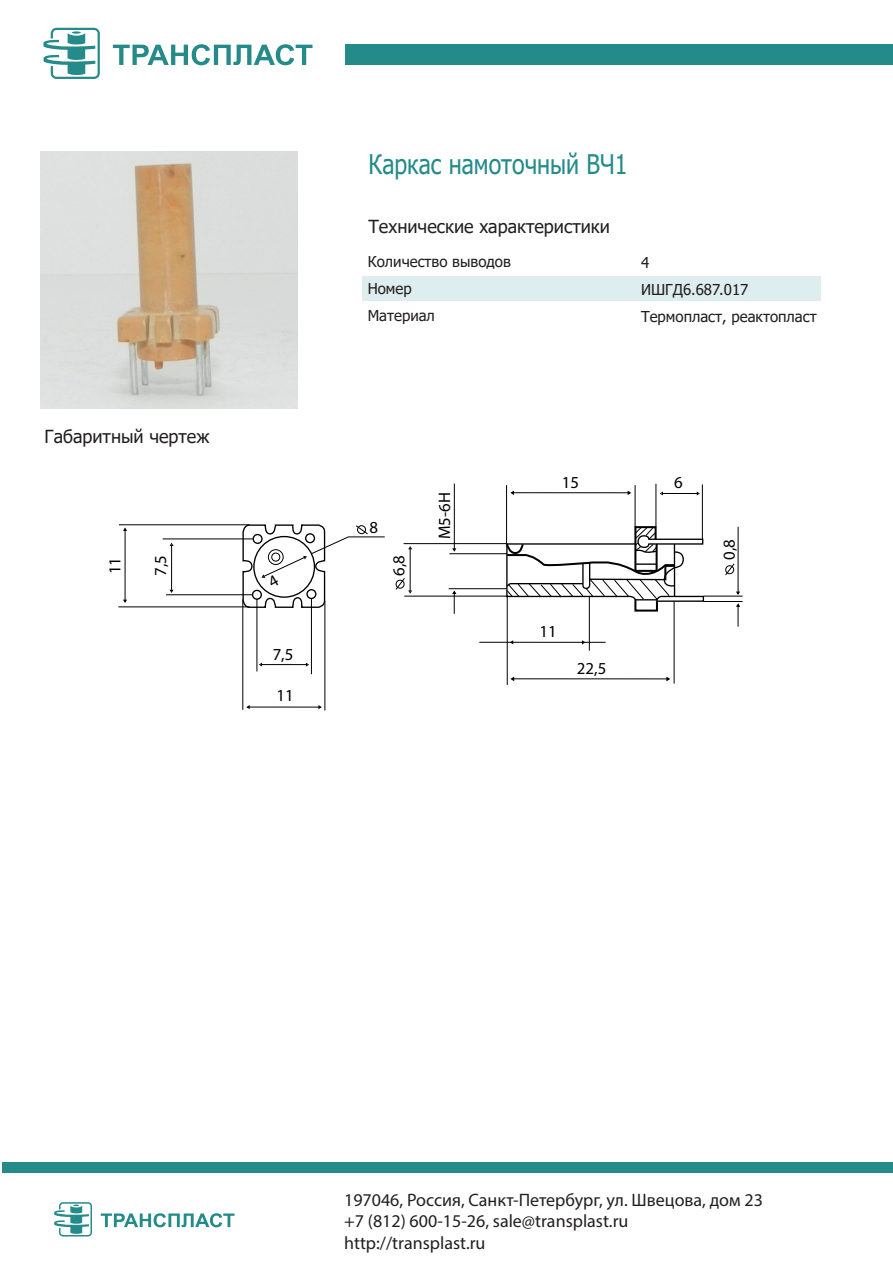
<style>
.page{position:relative;width:893px;height:1263px;background:#fff}
.page>*{position:absolute;margin:0;border:0;box-sizing:border-box;transform-origin:0 0}
.t1{font:27px "Tahoma";color:#258b8a;scale:.86 1}
.t2{font:18px/21.6px "Myriad Pro";color:#231f20}
.t3{font:18px "Tahoma";color:#231f20}
.t4{font:16.8px "Myriad Pro";color:#000001}
.t5{font:15px/27px "Tahoma";color:#231f20}
</style>
<div class="page">
<svg style="left:43px;top:28px;width:57px;height:51px"></svg>
<svg style="left:113px;top:44px;width:199px;height:21px"></svg>
<div style="left:345px;top:45px;width:548px;height:20px;background:#258b8a"></div>
<div style="left:362px;top:276px;width:459px;height:25px;background:#deeded"></div>
<div style="left:2px;top:1162px;width:891px;height:10px;background:#258b8a"></div>
<svg style="left:54px;top:1202px;width:38px;height:34px"></svg>
<svg style="left:101px;top:1213px;width:134px;height:14px"></svg>
<hr style="left:125px;top:530px;width:1px;height:71px;background:#000002">
<hr style="left:171px;top:545px;width:1px;height:46px;background:#000002">
<hr style="left:249px;top:707px;width:71px;height:1px;background:#000002">
<hr style="left:261px;top:664px;width:46px;height:1px;background:#000002">
<hr style="left:513px;top:678px;width:155px;height:1px;background:#000002">
<svg style="left:510px;top:676px;width:6px;height:6px"></svg>
<svg style="left:665px;top:676px;width:5px;height:6px"></svg>
<hr style="left:479px;top:642px;width:127px;height:1px;background:#000002">
<hr style="left:662px;top:493px;width:36px;height:1px;background:#000002">
<hr style="left:513px;top:492px;width:116px;height:1px;background:#000002">
<hr style="left:410px;top:548px;width:1px;height:43px;background:#000002">
<svg style="left:737px;top:604px;width:2px;height:23px"></svg>
<hr style="left:738px;top:527px;width:1px;height:66px;background:#000002">
<hr style="left:704px;top:596px;width:39px;height:1px;background:#000002">
<hr style="left:704px;top:601px;width:39px;height:1px;background:#000002">
<hr style="left:702px;top:484px;width:1px;height:55px;background:#000002">
<hr style="left:656px;top:484px;width:1px;height:43px;background:#000002">
<hr style="left:635px;top:485px;width:1px;height:42px;background:#000002">
<hr style="left:506px;top:485px;width:1px;height:59px;background:#000002">
<hr style="left:404px;top:543px;width:103px;height:1px;background:#000002">
<hr style="left:449px;top:553px;width:58px;height:1px;background:#000002">
<hr style="left:449px;top:588px;width:58px;height:1px;background:#000002">
<hr style="left:404px;top:596px;width:103px;height:1px;background:#000002">
<hr style="left:507px;top:595px;width:1px;height:90px;background:#000002">
<hr style="left:589px;top:597px;width:1px;height:54px;background:#000002">
<hr style="left:674px;top:601px;width:1px;height:83px;background:#000002">
<svg style="left:453px;top:591px;width:3px;height:23px"></svg>
<hr style="left:454px;top:484px;width:1px;height:66px;background:#000002">
<hr style="left:257px;top:599px;width:1px;height:72px;background:#000002">
<hr style="left:311px;top:599px;width:1px;height:75px;background:#000002">
<hr style="left:325px;top:601px;width:1px;height:109px;background:#000002">
<hr style="left:242px;top:599px;width:1px;height:111px;background:#000002">
<hr style="left:166px;top:594px;width:86px;height:1px;background:#000002">
<hr style="left:118px;top:606px;width:132px;height:1px;background:#000002">
<hr style="left:163px;top:539px;width:90px;height:1px;background:#000002">
<hr style="left:119px;top:524px;width:131px;height:1px;background:#000002">
<svg style="left:395px;top:577px;width:16px;height:16px"></svg>
<svg style="left:725px;top:563px;width:10px;height:13px"></svg>
<svg style="left:505px;top:525px;width:200px;height:88px"></svg>
<img style="left:41px;top:151px;width:256px;height:257px">
<svg style="left:242px;top:524px;width:143px;height:84px"></svg>
<p class="t3" style="left:45px;top:424px;width:167px">Габаритный чертеж</p>
<p class="t4" style="left:104px;top:574px;width:19px;rotate:-90deg">11</p>
<p class="t4" style="left:150px;top:576px;width:22px;rotate:-90deg">7,5</p>
<p class="t4" style="left:273px;top:644px;width:22px">7,5</p>
<p class="t4" style="left:276px;top:685px;width:19px">11</p>
<h1 class="t1" style="left:368px;top:146px;width:303px">Каркас намоточный ВЧ1</h1>
<p class="t3" style="left:368px;top:214px;width:243px">Технические характеристики</p>
<p class="t5" style="left:368px;top:249px;width:145px">Количество выводов<br>Номер<br>Материал</p>
<p class="t5" style="left:641px;top:250px;width:177px">4<br>ИШГД6.687.017<br>Термопласт, реактопласт</p>
<p class="t4" style="left:369px;top:517px;width:10px">8</p>
<p class="t4" style="left:388px;top:576px;width:22px;rotate:-90deg">6,8</p>
<p class="t4" style="left:434px;top:539px;width:48px;rotate:-90deg">М5-6Н</p>
<p class="t4" style="left:562px;top:472px;width:19px">15</p>
<p class="t4" style="left:674px;top:472px;width:10px">6</p>
<p class="t4" style="left:540px;top:621px;width:19px">11</p>
<p class="t4" style="left:577px;top:658px;width:31px">22,5</p>
<p class="t4" style="left:719px;top:560px;width:22px;rotate:-90deg">0,8</p>
<p class="t2" style="left:344px;top:1189px;width:420px">197046, Россия, Санкт-Петербург, ул. Швецова, дом 23 +7 (812) 600-15-26, sale@transplast.ru http://transplast.ru</p>
</div>
